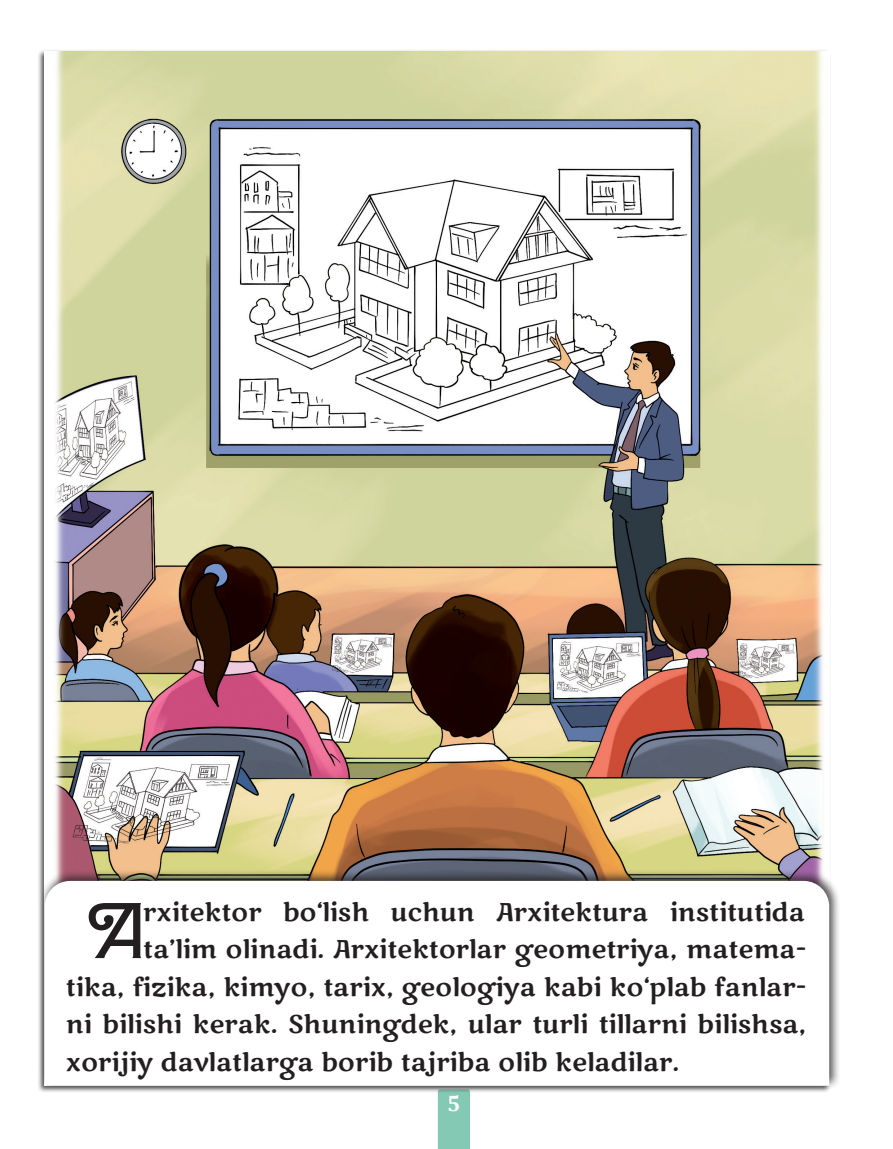
<style>
.page{position:relative;width:893px;height:1149px;background:#fff}
.page>*{position:absolute;margin:0;border:0;box-sizing:border-box;transform-origin:0 0}
.t1{font:81px "Bartex";color:#231f20}
.t2{font:25.5px "Marko One";color:#231f20}
.t3{font:700 22.5px "Cambria";color:#fff}
</style>
<div class="page">
<div style="left:438px;top:1092px;width:32px;height:56px;background:#84c9b3"></div>
<img style="left:55px;top:51px;width:768px;height:818px">
<div style="left:39px;top:869px;width:801px;height:220px;background:#231f20;opacity:.75"></div>
<svg style="left:45px;top:880px;width:784px;height:204px"></svg>
<p class="t1" style="left:89px;top:891px;width:56px">A</p>
<p class="t2" style="left:143px;top:895px;width:663px">rxitektor bo‘lish uchun Arxitektura institutida</p>
<p class="t2" style="left:143px;top:932px;width:662px">ta’lim olinadi. Arxitektorlar geometriya, matema-</p>
<p class="t2" style="left:66px;top:970px;width:742px">tika, fizika, kimyo, tarix, geologiya kabi ko‘plab fanlar-</p>
<p class="t2" style="left:66px;top:1007px;width:742px">ni bilishi kerak. Shuningdek, ular turli tillarni bilishsa,</p>
<p class="t2" style="left:66px;top:1045px;width:615px">xorijiy davlatlarga borib tajriba olib keladilar.</p>
<p class="t3" style="left:447px;top:1087px;width:15px">5</p>
</div>
